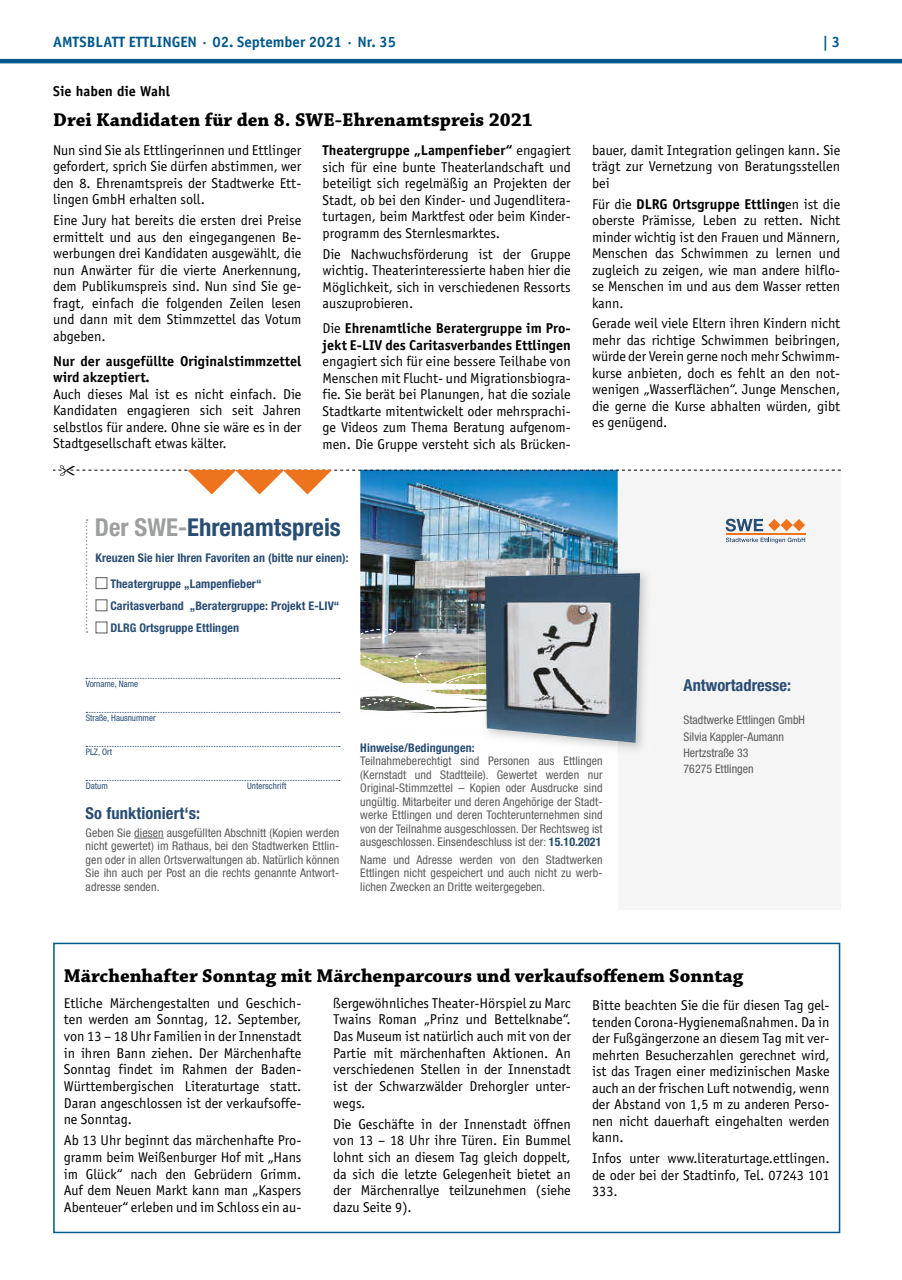
<style>
.page{position:relative;width:902px;height:1280px;background:#fff}
.page>*{position:absolute;margin:0;border:0;box-sizing:border-box;transform-origin:0 0}
.t1{font:700 condensed 24.6px "Helvetica Neue";color:#284d73}
.t2{font:700 19.5px "Chaparral Pro";color:#000}
.t3{font:700 condensed 16.5px "Helvetica Neue";color:#284d73}
.t4{font:700 15px "Officina Sans";color:#00588b}
.t5{font:14.25px/16.5px "Officina Sans";color:#000;text-align:justify}
.t6{font:700 14.25px/16.5px "Officina Sans";color:#000}
.t7{font:condensed 12px/13.5px "Helvetica Neue";letter-spacing:.01em;color:#5c5b5b;text-align:justify}
.t8{font:700 condensed 12px/26.4px "Helvetica Neue";letter-spacing:.01em;color:#284d73}
.t9{font:condensed 9px "Helvetica Neue";color:#284d73}
.s1{font-weight:700}
.s2{font-weight:400}
.s3{color:#9d9e9e}
.s4{font-weight:700;color:#294d6f}
</style>
<div class="page">
<hr style="left:0;top:59px;width:901px;height:4px;background:#00588b">
<img style="left:360px;top:494px;width:257px;height:122px">
<div style="left:617px;top:470px;width:223px;height:440px;background:#f5f5f5"></div>
<svg style="left:86px;top:519px;width:1px;height:114px"></svg>
<div style="left:96px;top:577px;width:11px;height:12px;border:1px solid #5c5b5b"></div>
<div style="left:96px;top:599px;width:11px;height:12px;border:1px solid #5c5b5b"></div>
<svg style="left:86px;top:678px;width:254px;height:1px"></svg>
<svg style="left:86px;top:712px;width:254px;height:1px"></svg>
<svg style="left:86px;top:746px;width:254px;height:1px"></svg>
<svg style="left:86px;top:780px;width:254px;height:1px"></svg>
<hr style="left:134px;top:838px;width:30px;height:1px;background:#5c5b5b">
<img style="left:478px;top:567px;width:139px;height:49px">
<img style="left:360px;top:616px;width:125px;height:118px">
<img style="left:481px;top:659px;width:4px;height:25px">
<img style="left:478px;top:702px;width:7px;height:16px">
<img style="left:478px;top:684px;width:7px;height:18px">
<img style="left:617px;top:567px;width:30px;height:182px">
<img style="left:485px;top:573px;width:155px;height:170px">
<hr style="left:726px;top:534px;width:79px;height:1px;background:#ed741d">
<svg style="left:725px;top:538px;width:80px;height:5px"></svg>
<svg style="left:725px;top:519px;width:80px;height:12px"></svg>
<div style="left:53px;top:943px;width:787px;height:290px;border:2px solid #00588b"></div>
<svg style="left:53px;top:469px;width:787px;height:25px"></svg>
<p class="t4" style="left:53px;top:32px;width:344px">AMTSBLATT ETTLINGEN · 02. September 2021 · Nr. 35</p>
<p class="t4" style="left:822px;top:32px;width:19px">| 3</p>
<p class="t6" style="left:53px;top:83px;width:118px">Sie haben die Wahl</p>
<h2 class="t2" style="left:53px;top:108px;width:481px">Drei Kandidaten für den 8. SWE-Ehrenamtspreis 2021</h2>
<p class="t5" style="left:322px;top:142px;width:250px"><span class="s1">Theatergruppe „Lampenfieber“</span> engagiert sich für eine bunte Theaterlandschaft und beteiligt sich regelmäßig an Projekten der Stadt, ob bei den Kinder- und Jugendlitera&shy;turtagen, beim Marktfest oder beim Kinder&shy;programm des Sternlesmarktes.</p>
<p class="t5" style="left:322px;top:246px;width:250px">Die Nachwuchsförderung ist der Gruppe wichtig. Theaterinteressierte haben hier die Möglichkeit, sich in verschiedenen Ressorts auszuprobieren.</p>
<p class="t6" style="left:322px;top:320px;width:250px"><span class="s2">Die</span> Ehrenamtliche Beratergruppe im Pro&shy;jekt E-LIV des Caritasverbandes Ettlingen</p>
<p class="t5" style="left:322px;top:353px;width:250px">engagiert sich für eine bessere Teilhabe von Menschen mit Flucht- und Migrationsbiogra&shy;fie. Sie berät bei Planungen, hat die soziale Stadtkarte mitentwickelt oder mehrsprachi&shy;ge Videos zum Thema Beratung aufgenom&shy;men. Die Gruppe versteht sich als Brücken-</p>
<p class="t5" style="left:53px;top:142px;width:250px">Nun sind Sie als Ettlingerinnen und Ettlinger gefordert, sprich Sie dürfen abstimmen, wer den 8. Ehrenamtspreis der Stadtwerke Ett&shy;lingen GmbH erhalten soll.</p>
<p class="t5" style="left:53px;top:212px;width:250px">Eine Jury hat bereits die ersten drei Preise ermittelt und aus den eingegangenen Be&shy;werbungen drei Kandidaten ausgewählt, die nun Anwärter für die vierte Anerkennung, dem Publikumspreis sind. Nun sind Sie ge&shy;fragt, einfach die folgenden Zeilen lesen und dann mit dem Stimmzettel das Votum abgeben.</p>
<p class="t6" style="left:53px;top:352px;width:250px">Nur der ausgefüllte Originalstimmzettel wird akzeptiert.</p>
<p class="t5" style="left:53px;top:386px;width:250px">Auch dieses Mal ist es nicht einfach. Die Kandidaten engagieren sich seit Jahren selbstlos für andere. Ohne sie wäre es in der Stadtgesellschaft etwas kälter.</p>
<p class="t5" style="left:592px;top:142px;width:250px">bauer, damit Integration gelingen kann. Sie trägt zur Vernetzung von Beratungsstellen bei</p>
<p class="t5" style="left:592px;top:196px;width:250px">Für die <span class="s1">DLRG Ortsgruppe Ettling</span>en ist die oberste Prämisse, Leben zu retten. Nicht minder wichtig ist den Frauen und Männern, Menschen das Schwimmen zu lernen und zugleich zu zeigen, wie man andere hilflo&shy;se Menschen im und aus dem Wasser retten kann.</p>
<p class="t5" style="left:592px;top:315px;width:250px">Gerade weil viele Eltern ihren Kindern nicht mehr das richtige Schwimmen beibringen, würde der Verein gerne noch mehr Schwimm&shy;kurse anbieten, doch es fehlt an den not&shy;wenigen „Wasserflächen“. Junge Menschen, die gerne die Kurse abhalten würden, gibt es genügend.</p>
<h1 class="t1" style="left:95px;top:513px;width:247px"><span class="s3">Der SWE-</span>Ehrenamtspreis</h1>
<p class="t8" style="left:110px;top:544px;width:240px;text-indent:-15px">Kreuzen Sie hier Ihren Favoriten an (bitte nur einen):<br>Theatergruppe „Lampenfieber“</p>
<p class="t8" style="left:110px;top:595px;width:230px;line-height:22.2px">Caritasverband „Beratergruppe: Projekt E-LIV“<br>DLRG Ortsgruppe Ettlingen</p>
<p class="t9" style="left:86px;top:679px;width:54px">Vorname, Name</p>
<p class="t9" style="left:86px;top:713px;width:71px">Straße, Hausnummer</p>
<p class="t9" style="left:86px;top:747px;width:28px">PLZ, Ort</p>
<p class="t9" style="left:86px;top:781px;width:24px">Datum</p>
<p class="t9" style="left:247px;top:781px;width:41px">Unterschrift</p>
<p class="t3" style="left:86px;top:803px;width:116px">So funktioniert‘s:</p>
<p class="t7" style="left:86px;top:826px;width:255px">Geben Sie diesen ausgefüllten Abschnitt (Kopien werden nicht gewertet) im Rathaus, bei den Stadtwerken Ettlin&shy;gen oder in allen Ortsverwaltungen ab. Natürlich können Sie ihn auch per Post an die rechts genannte Antwort&shy;adresse senden.</p>
<p class="t8" style="left:360px;top:734px;width:116px">Hinweise/Bedingungen:</p>
<p class="t7" style="left:360px;top:754px;width:244px">Teilnahmeberechtigt sind Personen aus Ettlingen (Kernstadt und Stadtteile). Gewertet werden nur Original-Stimmzettel – Kopien oder Ausdrucke sind ungültig. Mitarbeiter und deren Angehörige der Stadt&shy;werke Ettlingen und deren Tochterunternehmen sind von der Teilnahme ausgeschlossen. Der Rechtsweg ist ausgeschlossen. Einsendeschluss ist der: <span class="s4">15.10.2021</span></p>
<p class="t7" style="left:360px;top:853px;width:244px">Name und Adresse werden von den Stadtwerken Ettlingen nicht gespeichert und auch nicht zu werb&shy;lichen Zwecken an Dritte weitergegeben.</p>
<p class="t3" style="left:683px;top:675px;width:109px">Antwortadresse:</p>
<p class="t7" style="left:683px;top:712px;width:123px;line-height:16.5px;text-align:left">Stadtwerke Ettlingen GmbH<br>Silvia Kappler-Aumann<br>Hertzstraße 33<br>76275 Ettlingen</p>
<h2 class="t2" style="left:64px;top:964px;width:681px">Märchenhafter Sonntag mit Märchenparcours und verkaufsoffenem Sonntag</h2>
<p class="t5" style="left:333px;top:995px;width:239px">ßergewöhnliches Theater-Hörspiel zu Marc Twains Roman „Prinz und Bettelknabe“.<br>Das Museum ist natürlich auch mit von der Partie mit märchenhaften Aktionen. An verschiedenen Stellen in der Innenstadt ist der Schwarzwälder Drehorgler unter&shy;wegs.</p>
<p class="t5" style="left:333px;top:1115px;width:239px">Die Geschäfte in der Innenstadt öffnen von 13 – 18 Uhr ihre Türen. Ein Bummel lohnt sich an diesem Tag gleich doppelt, da sich die letzte Gelegenheit bietet an der Märchenrallye teilzunehmen (siehe dazu Seite 9).</p>
<p class="t5" style="left:64px;top:995px;width:239px">Etliche Märchengestalten und Geschich&shy;ten werden am Sonntag, 12. September, von 13 – 18 Uhr Familien in der Innenstadt in ihren Bann ziehen. Der Märchenhafte Sonntag findet im Rahmen der Baden-Württembergischen Literaturtage statt.<br>Daran angeschlossen ist der verkaufsoffe&shy;ne Sonntag.</p>
<p class="t5" style="left:64px;top:1132px;width:239px">Ab 13 Uhr beginnt das märchenhafte Pro&shy;gramm beim Weißenburger Hof mit „Hans im Glück“ nach den Gebrüdern Grimm.<br>Auf dem Neuen Markt kann man „Kaspers Abenteuer“ erleben und im Schloss ein au-</p>
<p class="t5" style="left:592px;top:997px;width:239px">Bitte beachten Sie die für diesen Tag gel&shy;tenden Corona-Hygienemaßnahmen. Da in der Fußgängerzone an diesem Tag mit ver&shy;mehrten Besucherzahlen gerechnet wird, ist das Tragen einer medizinischen Maske auch an der frischen Luft notwendig, wenn der Abstand von 1,5 m zu anderen Perso&shy;nen nicht dauerhaft eingehalten werden kann.</p>
<p class="t5" style="left:592px;top:1150px;width:239px">Infos unter www.literaturtage.ettlingen. de oder bei der Stadtinfo, Tel. 07243 101<br>333.</p>
</div>
